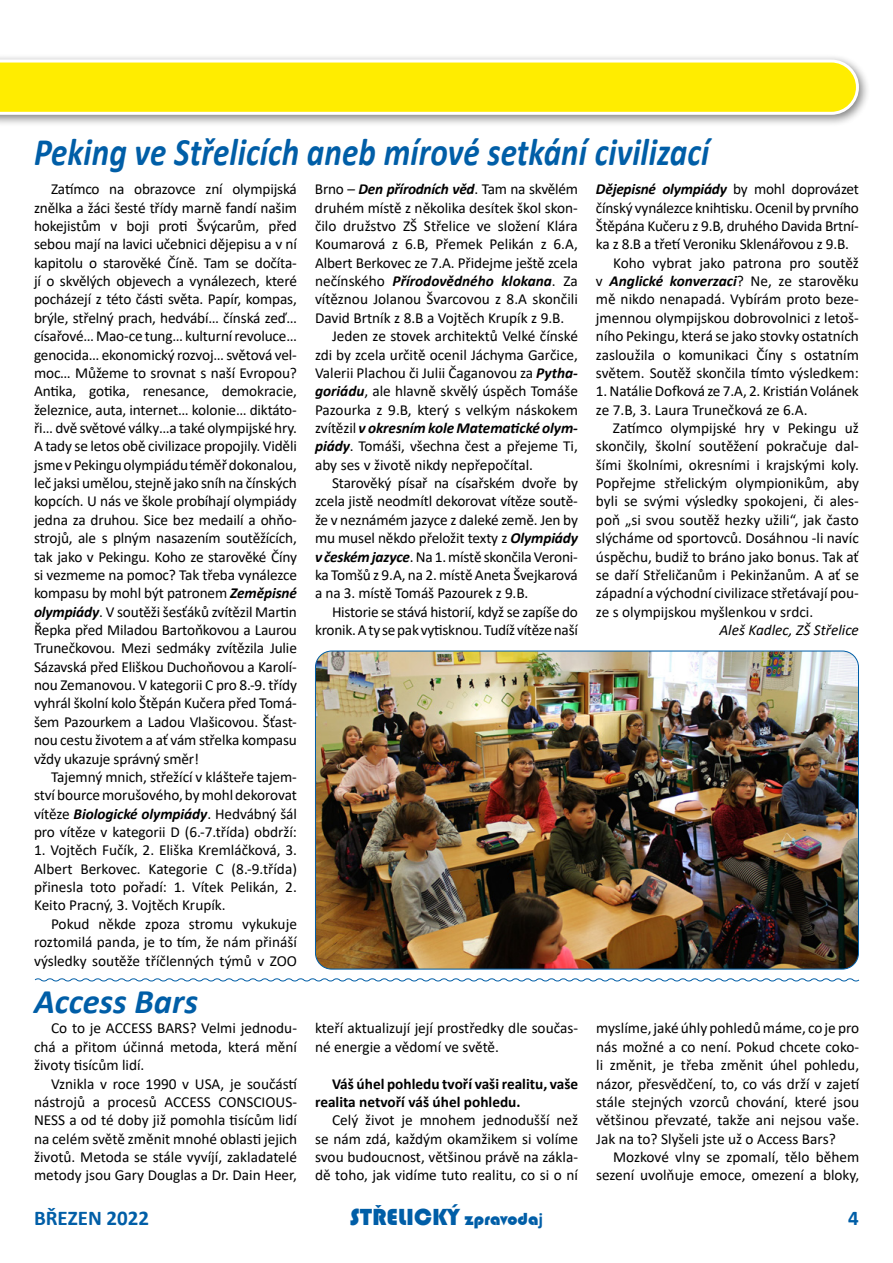
<style>
.page{position:relative;width:893px;height:1263px;background:#fff}
.page>*{position:absolute;margin:0;border:0;box-sizing:border-box;transform-origin:0 0}
.t1{font:italic 700 39px "Calibri";letter-spacing:.005em;color:#005ea7;scale:.85 1}
.t2{font:italic 700 34.5px "Calibri";color:#005ea7}
.t3{font:24px "Bauhaus 93";color:#005ea7}
.t4{font:700 21px "Calibri";color:#005ea7}
.t5{font:15.3px/18.3px "Calibri";letter-spacing:-.005em;color:#000;text-align:justify}
.t6{font:italic 700 15.3px "Calibri";letter-spacing:-.005em;color:#000}
.t7{font:700 15.3px/18.3px "Calibri";color:#000}
.t8{font:italic 15.3px "Calibri";color:#000}
.s1{font-weight:700;font-style:italic}
.s2{font-weight:400;font-style:normal}
.s3{font-size:18px}
.s4{font-family:"Calibri";font-weight:700;font-size:18px}
</style>
<div class="page">
<div style="left:0;top:53px;width:871px;height:74px;background:#000;opacity:.5"></div>
<svg style="left:0;top:60px;width:859px;height:55px;background:#feee1c"></svg>
<svg style="left:34px;top:978px;width:826px;height:4px"></svg>
<img style="left:315px;top:651px;width:543px;height:318px">
<h1 class="t1" style="left:34px;top:125px;width:796px">Peking ve Střelicích aneb mírové setkání civilizací</h1>
<p class="t5" style="left:34px;top:180px;width:265px;text-indent:17px">Zatímco na obrazovce zní olympijská znělka a žáci šesté třídy marně fandí našim hokejistům v boji proti Švýcarům, před sebou mají na lavici učebnici dějepisu a v ní kapitolu o starověké Číně. Tam se dočíta&shy;jí o skvělých objevech a vynálezech, které pocházejí z této části světa. Papír, kompas, brýle, střelný prach, hedvábí… čínská zeď… císařové… Mao-‑ce tung… kulturní revoluce… genocida… ekonomický rozvoj… světová vel&shy;moc… Můžeme to srovnat s naší Evropou?<br>Antika, gotika, renesance, demokracie, železnice, auta, internet… kolonie… diktáto&shy;ři… dvě světové války…a také olympijské hry.<br>A tady se letos obě civilizace propojily. Viděli jsme vPekingu olympiádu téměř dokonalou, leč jaksi umělou, stejně jako sníh na čínských kopcích. U nás ve škole probíhají olympiády jedna za druhou. Sice bez medailí a ohňo&shy;strojů, ale s plným nasazením soutěžících, tak jako v Pekingu. Koho ze starověké Číny si vezmeme na pomoc? Tak třeba vynálezce kompasu by mohl být patronem <span class="s1">Zeměpisné olympiády</span>. V soutěži šesťáků zvítězil Martin Řepka před Miladou Bartoňkovou a Laurou Trunečkovou. Mezi sedmáky zvítězila Julie Sázavská před Eliškou Duchoňovou a Karolí&shy;nou Zemanovou. V kategorii C pro 8.-9. třídy vyhrál školní kolo Štěpán Kučera před Tomá&shy;šem Pazourkem a Ladou Vlašicovou. Šťast&shy;nou cestu životem a ať vám střelka kompasu vždy ukazuje správný směr!</p>
<p class="t5" style="left:34px;top:767px;width:264px;text-indent:17px">Tajemný mnich, střežící v klášteře tajem&shy;ství bource morušového, by mohl dekorovat vítěze <span class="s1">Biologické olympiády</span>. Hedvábný šál pro vítěze v kategorii D (6.-7.třída) obdrží:</p>
<p class="t5" style="left:34px;top:841px;width:264px">1. Vojtěch Fučík, 2. Eliška Kremláčková, 3.<br>Albert Berkovec. Kategorie C (8.-9.třída) přinesla toto pořadí: 1. Vítek Pelikán, 2.<br>Keito Pracný, 3. Vojtěch Krupík.</p>
<p class="t5" style="left:34px;top:914px;width:264px;text-indent:17px">Pokud někde zpoza stromu vykukuje roztomilá panda, je to tím, že nám přináší výsledky soutěže tříčlenných týmů v ZOO</p>
<h2 class="t2" style="left:34px;top:977px;width:165px">Access Bars</h2>
<p class="t5" style="left:34px;top:1019px;width:265px;text-indent:17px">Co to je ACCESS BARS? Velmi jednodu&shy;chá a přitom účinná metoda, která mění životy tisícům lidí.</p>
<p class="t5" style="left:34px;top:1074px;width:265px;text-indent:17px">Vznikla v roce 1990 v USA, je součástí nástrojů a procesů ACCESS CONSCIOUS-NESS a od té doby již pomohla tisícům lidí na celém světě změnit mnohé oblasti jejich životů. Metoda se stále vyvíjí, zakladatelé metody jsou Gary Douglas a Dr. Dain Heer,</p>
<p class="t5" style="left:315px;top:180px;width:264px">Brno – <span class="s1">Den přírodních věd</span>. Tam na skvělém</p>
<p class="t5" style="left:315px;top:198px;width:264px">druhém místě z několika desítek škol skon-</p>
<p class="t5" style="left:315px;top:216px;width:264px">čilo družstvo ZŠ Střelice ve složení Klára</p>
<p class="t5" style="left:315px;top:235px;width:264px">Koumarová z 6.B, Přemek Pelikán z 6.A,</p>
<p class="t5" style="left:315px;top:253px;width:264px">Albert Berkovec ze 7.A. Přidejme ještě zcela</p>
<p class="t6" style="left:315px;top:270px;width:264px"><span class="s2">nečínského</span> Přírodovědného klokana<span class="s2">. Za</span></p>
<p class="t5" style="left:315px;top:290px;width:264px">vítěznou Jolanou Švarcovou z 8.A skončili</p>
<p class="t5" style="left:315px;top:308px;width:251px">David Brtník z 8.B a Vojtěch Krupík z 9.B.</p>
<p class="t5" style="left:332px;top:327px;width:247px">Jeden ze stovek architektů Velké čínské</p>
<p class="t5" style="left:315px;top:345px;width:264px">zdi by zcela určitě ocenil Jáchyma Garčice,</p>
<p class="t5" style="left:315px;top:363px;width:264px">Valerii Plachou či Julii Čaganovou za <span class="s1">Pytha-</span></p>
<p class="t5" style="left:315px;top:382px;width:264px"><span class="s1">goriádu</span>, ale hlavně skvělý úspěch Tomáše</p>
<p class="t5" style="left:315px;top:400px;width:264px">Pazourka z 9.B, který s velkým náskokem</p>
<p class="t6" style="left:315px;top:417px;width:264px"><span class="s2">zvítězil</span> v okresním kole Matematické olym-</p>
<p class="t5" style="left:315px;top:437px;width:264px"><span class="s1">piády</span>. Tomáši, všechna čest a přejeme Ti,</p>
<p class="t5" style="left:315px;top:455px;width:220px">aby ses v životě nikdy nepřepočítal.</p>
<p class="t5" style="left:332px;top:473px;width:247px">Starověký písař na císařském dvoře by</p>
<p class="t5" style="left:315px;top:492px;width:264px">zcela jistě neodmítl dekorovat vítěze soutě-</p>
<p class="t5" style="left:315px;top:510px;width:264px">že v neznámém jazyce z daleké země. Jen by</p>
<p class="t5" style="left:315px;top:529px;width:264px">mu musel někdo přeložit texty z <span class="s1">Olympiády</span></p>
<p class="t5" style="left:315px;top:547px;width:264px"><span class="s1">v českém jazyce</span>. Na 1. místě skončila Veroni-</p>
<p class="t5" style="left:315px;top:565px;width:264px">ka Tomšů z 9.A, na 2. místě Aneta Švejkarová</p>
<p class="t5" style="left:315px;top:584px;width:215px">a na 3. místě Tomáš Pazourek z 9.B.</p>
<p class="t5" style="left:332px;top:602px;width:247px">Historie se stává historií, když se zapíše do</p>
<p class="t5" style="left:315px;top:620px;width:264px">kronik. Aty se pak vytisknou. Tudíž vítěze naší</p>
<p class="t6" style="left:596px;top:178px;width:264px">Dějepisné olympiády <span class="s2">by mohl doprovázet</span></p>
<p class="t5" style="left:596px;top:198px;width:264px">čínský vynálezce knihtisku. Ocenil by prvního</p>
<p class="t5" style="left:596px;top:216px;width:264px">Štěpána Kučeru z 9.B, druhého Davida Brtní-</p>
<p class="t5" style="left:596px;top:235px;width:254px">ka z 8.B a třetí Veroniku Sklenářovou z 9.B.</p>
<p class="t5" style="left:613px;top:253px;width:247px">Koho vybrat jako patrona pro soutěž</p>
<p class="t6" style="left:596px;top:270px;width:264px"><span class="s2">v</span> Anglické konverzaci<span class="s2">? Ne, ze starověku</span></p>
<p class="t5" style="left:596px;top:290px;width:264px">mě nikdo nenapadá. Vybírám proto beze-</p>
<p class="t5" style="left:596px;top:308px;width:264px">jmennou olympijskou dobrovolnici z letoš-</p>
<p class="t5" style="left:596px;top:327px;width:264px">ního Pekingu, která se jako stovky ostatních</p>
<p class="t5" style="left:596px;top:345px;width:264px">zasloužila o komunikaci Číny s ostatním</p>
<p class="t5" style="left:596px;top:363px;width:264px">světem. Soutěž skončila tímto výsledkem:</p>
<p class="t5" style="left:596px;top:382px;width:264px">1. Natálie Dofková ze 7.A, 2. Kristián Volánek ze 7.B, 3. Laura Trunečková ze 6.A.</p>
<p class="t5" style="left:596px;top:418px;width:264px;text-indent:17px">Zatímco olympijské hry v Pekingu už skončily, školní soutěžení pokračuje dal&shy;šími školními, okresními i krajskými koly.<br>Popřejme střelickým olympionikům, aby byli se svými výsledky spokojeni, či ales&shy;poň „si svou soutěž hezky užili“, jak často slýcháme od sportovců. Dosáhnou -li navíc úspěchu, budiž to bráno jako bonus. Tak ať se daří Střeličanům i Pekinžanům. A ať se západní a východní civilizace střetávají pou&shy;ze s olympijskou myšlenkou v srdci.</p>
<p class="t8" style="left:719px;top:619px;width:141px">Aleš Kadlec, ZŠ Střelice</p>
<p class="t5" style="left:315px;top:1019px;width:265px">kteří aktualizují její prostředky dle součas&shy;né energie a vědomí ve světě.</p>
<p class="t7" style="left:315px;top:1074px;width:265px;text-indent:17px">Váš úhel pohledu tvoří vaši realitu, vaše realita netvoří váš úhel pohledu.</p>
<p class="t5" style="left:315px;top:1111px;width:265px;text-indent:17px">Celý život je mnohem jednodušší než se nám zdá, každým okamžikem si volíme svou budoucnost, většinou právě na zákla&shy;dě toho, jak vidíme tuto realitu, co si o ní</p>
<p class="t5" style="left:596px;top:1019px;width:265px">myslíme, jaké úhly pohledů máme, co je pro nás možné a co není. Pokud chcete coko&shy;li změnit, je třeba změnit úhel pohledu, názor, přesvědčení, to, co vás drží v zajetí stále stejných vzorců chování, které jsou většinou převzaté, takže ani nejsou vaše.<br>Jak na to? Slyšeli jste už o Access Bars?</p>
<p class="t5" style="left:596px;top:1147px;width:265px;text-align:right">Mozkové vlny se zpomalí, tělo během sezení uvolňuje emoce, omezení a bloky,</p>
<h3 class="t4" style="left:34px;top:1203px;width:117px">BŘEZEN 2022</h3>
<h3 class="t3" style="left:350px;top:1203px;width:195px">STRˇ ELICKÝ <span class="s3">zpravoda</span><span class="s4">j</span></h3>
<h3 class="t4" style="left:848px;top:1203px;width:12px">4</h3>
</div>
